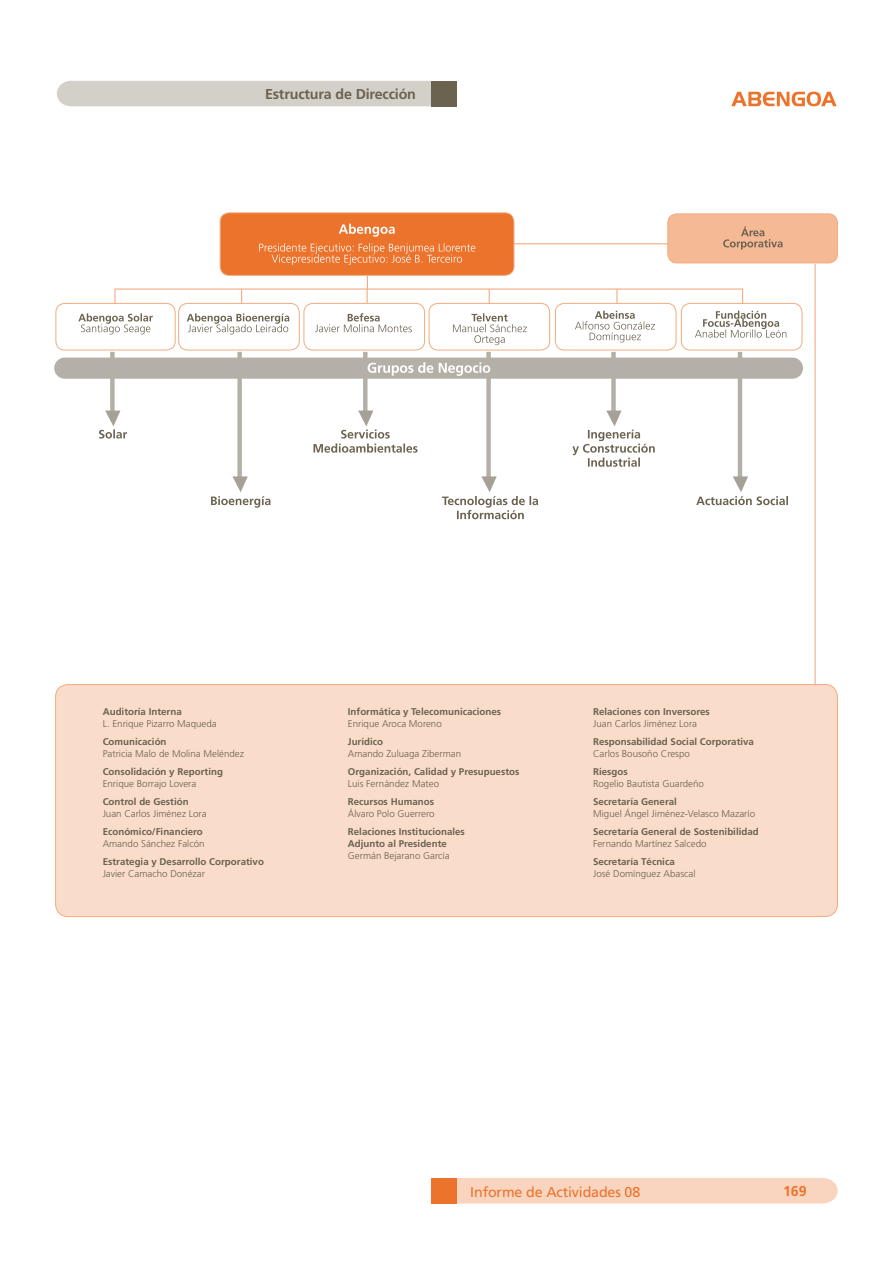
<style>
.page{position:relative;width:893px;height:1263px;background:#fff}
.page>*{position:absolute;margin:0;border:0;box-sizing:border-box;transform-origin:0 0}
.t1{font:14.25px "Frutiger";letter-spacing:-.01em;color:#ec732c}
.t2{font:700 14.25px "Frutiger";letter-spacing:-.01em;color:#6b6250}
.t3{font:700 14.25px "Frutiger";color:#ec732c}
.t4{font:700 9.75px/12px "Frutiger";color:#6b6250}
.t5{font:300 9.75px "Frutiger";color:#6b6250}
</style>
<div class="page">
<svg style="left:731px;top:92px;width:106px;height:14px"></svg>
<div style="left:57px;top:81px;width:374px;height:25px;background:#d3d0ca"></div>
<div style="left:431px;top:81px;width:26px;height:25px;background:#6b6250"></div>
<div style="left:456px;top:1178px;width:382px;height:25px;background:#f9d5c0"></div>
<div style="left:431px;top:1178px;width:25px;height:25px;background:#ec732c"></div>
<hr style="left:500px;top:243px;width:168px;height:1px;background:#f4ab80">
<div style="left:668px;top:214px;width:169px;height:49px;background:#f5b996;border-radius:9px"></div>
<div style="left:668px;top:214px;width:170px;height:49px;border:1px solid #f4ab80;border-radius:9px"></div>
<hr style="left:814px;top:264px;width:2px;height:423px;background:#f4ab80">
<div style="left:220px;top:213px;width:294px;height:62px;background:#ec732c;border-radius:9px"></div>
<div style="left:220px;top:213px;width:294px;height:63px;border:1px solid #f4ab80;border-radius:9px"></div>
<svg style="left:723px;top:226px;width:60px;height:24px"></svg>
<svg style="left:259px;top:243px;width:216px;height:22px"></svg>
<svg style="left:339px;top:224px;width:56px;height:13px"></svg>
<div style="left:178px;top:303px;width:121px;height:47px;border:1px solid #f4ab80;border-radius:9px"></div>
<div style="left:56px;top:303px;width:119px;height:47px;border:1px solid #f4ab80;border-radius:9px"></div>
<div style="left:304px;top:303px;width:121px;height:47px;border:1px solid #f4ab80;border-radius:9px"></div>
<div style="left:429px;top:303px;width:121px;height:47px;border:1px solid #f4ab80;border-radius:9px"></div>
<div style="left:555px;top:303px;width:121px;height:47px;border:1px solid #f4ab80;border-radius:9px"></div>
<div style="left:681px;top:303px;width:121px;height:47px;border:1px solid #f4ab80;border-radius:9px"></div>
<div style="left:110px;top:352px;width:5px;height:68px;background:#b5b0a7"></div>
<hr style="left:363px;top:352px;width:4px;height:68px;background:#b5b0a7">
<div style="left:611px;top:352px;width:5px;height:68px;background:#b5b0a7"></div>
<div style="left:237px;top:352px;width:5px;height:134px;background:#b5b0a7"></div>
<div style="left:486px;top:352px;width:5px;height:134px;background:#b5b0a7"></div>
<hr style="left:738px;top:352px;width:4px;height:134px;background:#b5b0a7">
<svg style="left:54px;top:358px;width:749px;height:21px;background:#b8b3ab"></svg>
<svg style="left:78px;top:276px;width:708px;height:69px"></svg>
<svg style="left:211px;top:476px;width:60px;height:32px"></svg>
<svg style="left:696px;top:476px;width:92px;height:29px"></svg>
<svg style="left:99px;top:411px;width:28px;height:28px"></svg>
<svg style="left:313px;top:411px;width:105px;height:42px"></svg>
<svg style="left:442px;top:476px;width:96px;height:43px"></svg>
<svg style="left:572px;top:411px;width:83px;height:56px"></svg>
<div style="left:56px;top:684px;width:781px;height:232px;background:#fadcca;border-radius:12px"></div>
<div style="left:55px;top:684px;width:783px;height:233px;border:1px solid #f4ab80;border-radius:12px"></div>
<h1 class="t2" style="left:265px;top:86px;width:152px">Estructura de Dirección</h1>
<p class="t4" style="left:103px;top:706px;width:81px">Auditoría Interna</p>
<p class="t5" style="left:103px;top:718px;width:116px">L. Enrique Pizarro Maqueda</p>
<p class="t4" style="left:103px;top:736px;width:65px">Comunicación</p>
<p class="t5" style="left:103px;top:748px;width:143px">Patricia Malo de Molina Meléndez</p>
<p class="t4" style="left:103px;top:766px;width:122px">Consolidación y Reporting</p>
<p class="t5" style="left:103px;top:778px;width:95px">Enrique Borrajo Lovera</p>
<p class="t4" style="left:103px;top:796px;width:87px">Control de Gestión</p>
<p class="t5" style="left:103px;top:808px;width:106px">Juan Carlos Jiménez Lora</p>
<p class="t4" style="left:103px;top:826px;width:102px">Económico/Financiero</p>
<p class="t5" style="left:103px;top:838px;width:103px">Amando Sánchez Falcón</p>
<p class="t4" style="left:103px;top:856px;width:163px">Estrategia y Desarrollo Corporativo</p>
<p class="t5" style="left:103px;top:868px;width:104px">Javier Camacho Donézar</p>
<p class="t4" style="left:348px;top:706px;width:155px">Informática y Telecomunicaciones</p>
<p class="t5" style="left:348px;top:718px;width:95px">Enrique Aroca Moreno</p>
<p class="t4" style="left:348px;top:736px;width:37px">Jurídico</p>
<p class="t5" style="left:348px;top:748px;width:115px">Amando Zuluaga Ziberman</p>
<p class="t4" style="left:348px;top:766px;width:173px">Organización, Calidad y Presupuestos</p>
<p class="t5" style="left:348px;top:778px;width:93px">Luis Fernández Mateo</p>
<p class="t4" style="left:348px;top:796px;width:88px">Recursos Humanos</p>
<p class="t5" style="left:348px;top:808px;width:88px">Álvaro Polo Guerrero</p>
<p class="t4" style="left:348px;top:826px;width:119px">Relaciones Institucionales<br>Adjunto al Presidente</p>
<p class="t5" style="left:348px;top:850px;width:103px">Germán Bejarano García</p>
<p class="t4" style="left:593px;top:706px;width:118px">Relaciones con Inversores</p>
<p class="t5" style="left:593px;top:718px;width:106px">Juan Carlos Jiménez Lora</p>
<p class="t4" style="left:593px;top:736px;width:162px">Responsabilidad Social Corporativa</p>
<p class="t5" style="left:593px;top:748px;width:98px">Carlos Bousoño Crespo</p>
<p class="t4" style="left:593px;top:766px;width:36px">Riesgos</p>
<p class="t5" style="left:593px;top:778px;width:112px">Rogelio Bautista Guardeño</p>
<p class="t4" style="left:593px;top:796px;width:85px">Secretaría General</p>
<p class="t5" style="left:593px;top:808px;width:163px">Miguel Ángel Jiménez-Velasco Mazarío</p>
<p class="t4" style="left:593px;top:826px;width:167px">Secretaría General de Sostenibilidad</p>
<p class="t5" style="left:593px;top:838px;width:115px">Fernando Martínez Salcedo</p>
<p class="t4" style="left:593px;top:856px;width:83px">Secretaría Técnica</p>
<p class="t5" style="left:593px;top:868px;width:104px">José Domínguez Abascal</p>
<h1 class="t1" style="left:470px;top:1183px;width:172px">Informe de Actividades 08</h1>
<h1 class="t3" style="left:783px;top:1183px;width:25px">169</h1>
</div>
